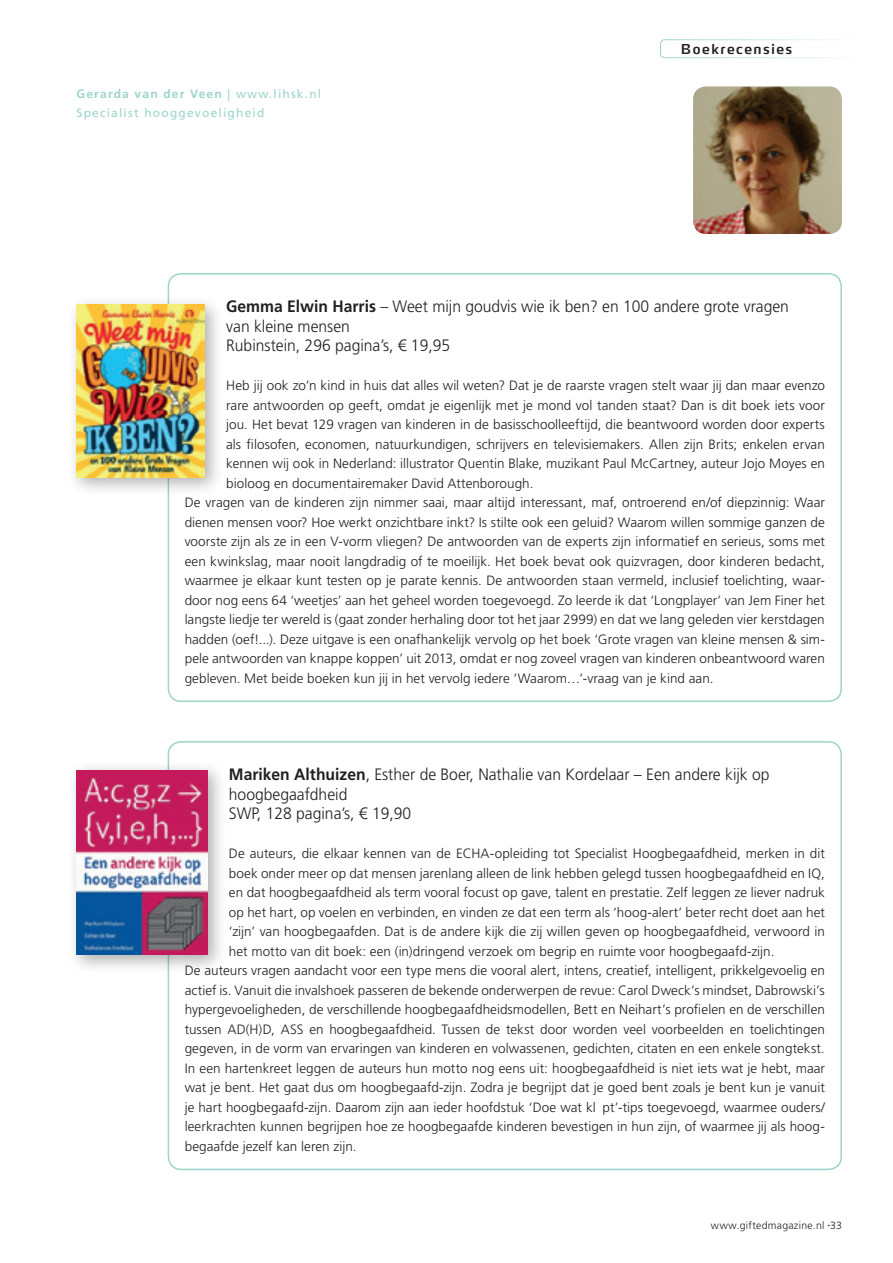
<style>
.page{position:relative;width:893px;height:1263px;background:#fff}
.page>*{position:absolute;margin:0;border:0;box-sizing:border-box;transform-origin:0 0}
.boekrecensie_kop{font:300 16.5px/19.5px "Frutiger LT Std";color:#231f20;scale:.95 1}
.plat{font:300 13.5px/19.5px "Frutiger LT Std";letter-spacing:.005em;color:#231f20;text-align:justify}
.rubriekskop{font:600 13.5px "Max TF";letter-spacing:.105em;color:#231f20}
.column_webadres{font:700 12px "Frutiger LT Std";letter-spacing:.1em;color:#9bd5c9}
.column_webadres-2{font:12px "Frutiger LT Std";letter-spacing:.1em;color:#9bd5c9}
.t1{font:300 10.5px "Frutiger LT Std";letter-spacing:.025em;color:#231f20}
.s1{font-weight:400}
.s2{font-weight:700}
.s3{font-size:4.5px}
</style>
<div class="page">
<img style="left:693px;top:86px;width:149px;height:148px">
<div style="left:168px;top:741px;width:674px;height:429px;border:2px solid #9bd5c9;border-radius:13px"></div>
<div style="left:168px;top:273px;width:674px;height:429px;border:2px solid #9bd5c9;border-radius:13px"></div>
<div style="left:66px;top:760px;width:160px;height:213px;background:#231f20;opacity:.35"></div>
<img style="left:77px;top:770px;width:131px;height:185px">
<div style="left:66px;top:294px;width:158px;height:202px;background:#231f20;opacity:.35"></div>
<img style="left:77px;top:304px;width:128px;height:173px">
<div style="left:660px;top:39px;width:203px;height:19px;border:1px solid #9bd5c9;border-radius:4px"></div>
<p class="column_webadres" style="left:77px;top:86px;width:246px">Gerarda van der Veen <span class="s1">| www.lihsk.nl</span></p>
<p class="column_webadres-2" style="left:77px;top:106px;width:189px">Specialist hooggevoeligheid</p>
<p class="rubriekskop" style="left:681px;top:40px;width:113px">Boekrecensies</p>
<p class="boekrecensie_kop" style="left:226px;top:297px;width:594px"><span class="s2">Gemma Elwin Harris</span> – Weet mijn goudvis wie ik ben? en 100 andere grote vragen van kleine mensen</p>
<p class="boekrecensie_kop" style="left:226px;top:336px;width:237px">Rubinstein, 296 pagina’s, € 19,95</p>
<p class="plat" style="left:226px;top:376px;width:600px">Heb jij ook zo’n kind in huis dat alles wil weten? Dat je de raarste vragen stelt waar jij dan maar evenzo rare antwoorden op geeft, omdat je eigenlijk met je mond vol tanden staat? Dan is dit boek iets voor jou. Het bevat 129 vragen van kinderen in de basisschoolleeftijd, die beantwoord worden door experts als filosofen, economen, natuurkundigen, schrijvers en televisiemakers. Allen zijn Brits; enkelen ervan kennen wij ook in Nederland: illustrator Quentin Blake, muzikant Paul McCartney, auteur Jojo Moyes en bioloog en documentairemaker David Attenborough.</p>
<p class="plat" style="left:185px;top:493px;width:642px">De vragen van de kinderen zijn nimmer saai, maar altijd interessant, maf, ontroerend en/of diepzinnig: Waar dienen mensen voor? Hoe werkt onzichtbare inkt? Is stilte ook een geluid? Waarom willen sommige ganzen de voorste zijn als ze in een V-vorm vliegen? De antwoorden van de experts zijn informatief en serieus, soms met een kwinkslag, maar nooit langdradig of te moeilijk. Het boek bevat ook quizvragen, door kinderen bedacht, waarmee je elkaar kunt testen op je parate kennis. De antwoorden staan vermeld, inclusief toelichting, waar&shy;door nog eens 64 ‘weetjes’ aan het geheel worden toegevoegd. Zo leerde ik dat ‘Longplayer’ van Jem Finer het langste liedje ter wereld is (gaat zonder herhaling door tot het jaar 2999) en dat we lang geleden vier kerstdagen hadden (oef!...). Deze uitgave is een onafhankelijk vervolg op het boek ‘Grote vragen van kleine mensen &amp; sim&shy;pele antwoorden van knappe koppen’ uit 2013, omdat er nog zoveel vragen van kinderen onbeantwoord waren gebleven. Met beide boeken kun jij in het vervolg iedere ‘Waarom…’-vraag van je kind aan.</p>
<p class="boekrecensie_kop" style="left:229px;top:765px;width:571px"><span class="s2">Mariken Althuizen</span>, Esther de Boer, Nathalie van Kordelaar – Een andere kijk op hoogbegaafdheid</p>
<p class="boekrecensie_kop" style="left:229px;top:804px;width:193px">SWP, 128 pagina’s, € 19,90</p>
<p class="plat" style="left:229px;top:844px;width:598px">De auteurs, die elkaar kennen van de ECHA-opleiding tot Specialist Hoogbegaafdheid, merken in dit boek onder meer op dat mensen jarenlang alleen de link hebben gelegd tussen hoogbegaafdheid en IQ, en dat hoogbegaafdheid als term vooral focust op gave, talent en prestatie. Zelf leggen ze liever nadruk op het hart, op voelen en verbinden, en vinden ze dat een term als ‘hoog-alert’ beter recht doet aan het ‘zijn’ van hoogbegaafden. Dat is de andere kijk die zij willen geven op hoogbegaafdheid, verwoord in het motto van dit boek: een (in)dringend verzoek om begrip en ruimte voor hoogbegaafd-zijn.</p>
<p class="plat" style="left:185px;top:961px;width:642px">De auteurs vragen aandacht voor een type mens die vooral alert, intens, creatief, intelligent, prikkelgevoelig en actief is. Vanuit die invalshoek passeren de bekende onderwerpen de revue: Carol Dweck’s mindset, Dabrowski’s hypergevoeligheden, de verschillende hoogbegaafdheidsmodellen, Bett en Neihart’s profielen en de verschillen tussen AD(H)D, ASS en hoogbegaafdheid. Tussen de tekst door worden veel voorbeelden en toelichtingen gegeven, in de vorm van ervaringen van kinderen en volwassenen, gedichten, citaten en een enkele songtekst.</p>
<p class="plat" style="left:185px;top:1058px;width:642px">In een hartenkreet leggen de auteurs hun motto nog eens uit: hoogbegaafdheid is niet iets wat je hebt, maar wat je bent. Het gaat dus om hoogbegaafd-zijn. Zodra je begrijpt dat je goed bent zoals je bent kun je vanuit je hart hoogbegaafd-zijn. Daarom zijn aan ieder hoofdstuk ‘Doe wat kl♥pt’-tips toegevoegd, waarmee ouders/ leerkrachten kunnen begrijpen hoe ze hoogbegaafde kinderen bevestigen in hun zijn, of waarmee jij als hoog&shy;begaafde jezelf kan leren zijn.</p>
<p class="t1" style="left:711px;top:1219px;width:133px">www.giftedmagazine.nl <span class="s3">•</span>33</p>
</div>
